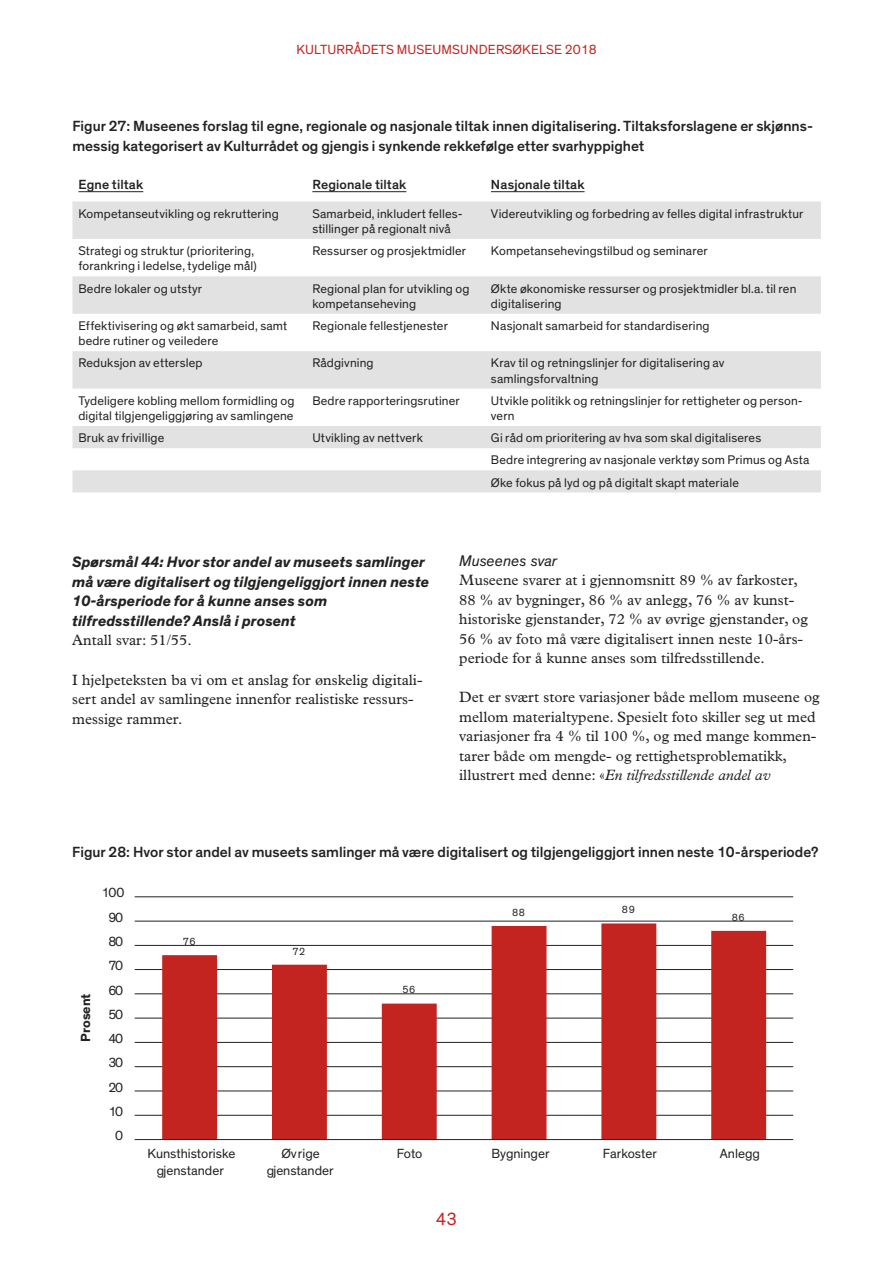
<style>
.page{position:relative;width:893px;height:1263px;background:#fff}
.page>*{position:absolute;margin:0;border:0;box-sizing:border-box;transform-origin:0 0}
.t1{font:18px "Theinhardt";color:#c42420}
.t2{font:italic 15.75px "Theinhardt";color:#222221}
.t3{font:italic 700 15.3px/19.5px "Theinhardt";color:#222221}
.t4{font:15px/19.5px "Plantin MT Std";color:#222221}
.t5{font:500 15px/19.5px "Theinhardt";color:#222221}
.t6{font:13.5px/16.5px "Theinhardt";color:#222221;text-align:center}
.t7{font:500 13.5px "Theinhardt";letter-spacing:.01em;color:#222221}
.t8{font:13.5px "Theinhardt";letter-spacing:.01em;color:#c42420}
.t9{font:700 13.5px "Theinhardt";color:#222221}
.t10{font:12.75px/15.3px "Theinhardt";letter-spacing:.01em;color:#222221}
.t11{font:10.5px "Theinhardt";letter-spacing:.05em;color:#222221}
.s1{font-style:italic}
</style>
<div class="page">
<svg style="left:72px;top:201px;width:749px;height:291px;fill:#e2e2e2"></svg>
<hr style="left:78px;top:191px;width:65px;height:1px;background:#222221">
<hr style="left:312px;top:191px;width:94px;height:1px;background:#222221">
<hr style="left:491px;top:191px;width:94px;height:1px;background:#222221">
<hr style="left:135px;top:1115px;width:658px;height:1px;background:#222221">
<hr style="left:135px;top:1091px;width:658px;height:1px;background:#222221">
<hr style="left:135px;top:1066px;width:658px;height:1px;background:#222221">
<hr style="left:135px;top:1042px;width:658px;height:1px;background:#222221">
<hr style="left:135px;top:1018px;width:658px;height:1px;background:#222221">
<hr style="left:135px;top:993px;width:658px;height:1px;background:#222221">
<hr style="left:135px;top:969px;width:658px;height:1px;background:#222221">
<hr style="left:135px;top:945px;width:658px;height:1px;background:#222221">
<hr style="left:135px;top:921px;width:658px;height:1px;background:#222221">
<hr style="left:135px;top:896px;width:658px;height:1px;background:#222221">
<svg style="left:162px;top:923px;width:604px;height:216px"></svg>
<hr style="left:135px;top:1139px;width:658px;height:1px;background:#222221">
<p class="t8" style="left:296px;top:42px;width:302px">KULTURRÅDETS MUSEUMSUNDERSØKELSE 2018</p>
<p class="t5" style="left:72px;top:117px;width:742px">Figur 27: Museenes forslag til egne, regionale og nasjonale tiltak innen digitalisering. Tiltaksforslagene er skjønns&shy;messig kategorisert av Kulturrådet og gjengis i synkende rekkefølge etter svarhyppighet</p>
<p class="t7" style="left:78px;top:176px;width:66px">Egne tiltak</p>
<p class="t7" style="left:312px;top:176px;width:96px">Regionale tiltak</p>
<p class="t7" style="left:491px;top:176px;width:95px">Nasjonale tiltak</p>
<p class="t10" style="left:78px;top:206px;width:202px">Kompetanseutvikling og rekruttering</p>
<p class="t10" style="left:312px;top:206px;width:150px">Samarbeid, inkludert felles&shy;stillinger på regionalt nivå</p>
<p class="t10" style="left:491px;top:206px;width:314px">Videreutvikling og forbedring av felles digital infrastruktur</p>
<p class="t10" style="left:78px;top:243px;width:180px">Strategi og struktur (prioritering, forankring i ledelse, tydelige mål)</p>
<p class="t10" style="left:312px;top:243px;width:155px">Ressurser og prosjektmidler</p>
<p class="t10" style="left:491px;top:243px;width:218px">Kompetansehevingstilbud og seminarer</p>
<p class="t10" style="left:78px;top:281px;width:125px">Bedre lokaler og utstyr</p>
<p class="t10" style="left:312px;top:281px;width:159px">Regional plan for utvikling og kompetanseheving</p>
<p class="t10" style="left:491px;top:281px;width:307px">Økte økonomiske ressurser og prosjektmidler bl.a. til ren digitalisering</p>
<p class="t10" style="left:78px;top:318px;width:210px">Effektivisering og økt samarbeid, samt bedre rutiner og veiledere</p>
<p class="t10" style="left:312px;top:318px;width:137px">Regionale fellestjenester</p>
<p class="t10" style="left:491px;top:318px;width:220px">Nasjonalt samarbeid for standardisering</p>
<p class="t10" style="left:78px;top:356px;width:126px">Reduksjon av etterslep</p>
<p class="t10" style="left:312px;top:356px;width:63px">Rådgivning</p>
<p class="t10" style="left:491px;top:356px;width:235px">Krav til og retningslinjer for digitalisering av samlingsforvaltning</p>
<p class="t10" style="left:78px;top:393px;width:217px">Tydeligere kobling mellom formidling og digital tilgjengeliggjøring av samlingene</p>
<p class="t10" style="left:312px;top:393px;width:149px">Bedre rapporteringsrutiner</p>
<p class="t10" style="left:491px;top:393px;width:313px">Utvikle politikk og retningslinjer for rettigheter og person&shy;vern</p>
<p class="t10" style="left:78px;top:431px;width:87px">Bruk av frivillige</p>
<p class="t10" style="left:312px;top:431px;width:112px">Utvikling av nettverk</p>
<p class="t10" style="left:491px;top:427px;width:320px;line-height:22.2px">Gi råd om prioritering av hva som skal digitaliseres<br>Bedre integrering av nasjonale verktøy som Primus og Asta<br>Øke fokus på lyd og på digitalt skapt materiale</p>
<p class="t3" style="left:72px;top:553px;width:359px">Spørsmål 44: Hvor stor andel av museets samlinger må være digitalisert og tilgjengeliggjort innen neste 10-årsperiode for å kunne anses som tilfredsstillende? Anslå i prosent</p>
<p class="t4" style="left:72px;top:631px;width:121px">Antall svar: 51/55.</p>
<p class="t4" style="left:72px;top:670px;width:352px">I hjelpeteksten ba vi om et anslag for ønskelig digitali&shy;sert andel av samlingene innenfor realistiske ressurs&shy;messige rammer.</p>
<p class="t2" style="left:459px;top:551px;width:99px">Museenes svar</p>
<p class="t4" style="left:459px;top:570px;width:350px">Museene svarer at i gjennomsnitt 89 % av farkoster, 88 % av bygninger, 86 % av anlegg, 76 % av kunst&shy;historiske gjenstander, 72 % av øvrige gjenstander, og 56 % av foto må være digitalisert innen neste 10-års&shy;periode for å kunne anses som tilfredsstillende.</p>
<p class="t4" style="left:459px;top:688px;width:362px">Det er svært store variasjoner både mellom museene og mellom materialtypene. Spesielt foto skiller seg ut med variasjoner fra 4 % til 100 %, og med mange kommen&shy;tarer både om mengde- og rettighetsproblematikk, illustrert med denne: «<span class="s1">En tilfredsstillende andel av</span></p>
<p class="t5" style="left:72px;top:842px;width:748px">Figur 28: Hvor stor andel av museets samlinger må være digitalisert og tilgjengeliggjort innen neste 10-årsperiode?</p>
<p class="t9" style="left:77px;top:1042px;width:50px;rotate:-90deg">Prosent</p>
<p class="t6" style="left:102px;top:885px;width:24px">100</p>
<p class="t6" style="left:108px;top:909px;width:16px">90</p>
<p class="t6" style="left:108px;top:933px;width:16px">80</p>
<p class="t6" style="left:108px;top:958px;width:16px">70</p>
<p class="t6" style="left:108px;top:982px;width:16px">60</p>
<p class="t6" style="left:108px;top:1006px;width:16px">50</p>
<p class="t6" style="left:108px;top:1030px;width:16px">40</p>
<p class="t6" style="left:108px;top:1055px;width:16px">30</p>
<p class="t6" style="left:108px;top:1079px;width:16px">20</p>
<p class="t6" style="left:108px;top:1103px;width:16px">10</p>
<p class="t6" style="left:115px;top:1128px;width:9px">0</p>
<p class="t11" style="left:183px;top:935px;width:14px">76</p>
<p class="t11" style="left:293px;top:945px;width:14px">72</p>
<p class="t11" style="left:402px;top:984px;width:14px">56</p>
<p class="t11" style="left:512px;top:906px;width:14px">88</p>
<p class="t11" style="left:622px;top:904px;width:14px">89</p>
<p class="t11" style="left:732px;top:911px;width:14px">86</p>
<p class="t6" style="left:148px;top:1146px;width:89px">Kunsthistoriske gjenstander</p>
<p class="t6" style="left:267px;top:1146px;width:69px">Øvrige gjenstander</p>
<p class="t6" style="left:397px;top:1146px;width:27px">Foto</p>
<p class="t6" style="left:492px;top:1146px;width:60px">Bygninger</p>
<p class="t6" style="left:603px;top:1146px;width:56px">Farkoster</p>
<p class="t6" style="left:720px;top:1146px;width:42px">Anlegg</p>
<h1 class="t1" style="left:436px;top:1208px;width:23px">43</h1>
</div>
